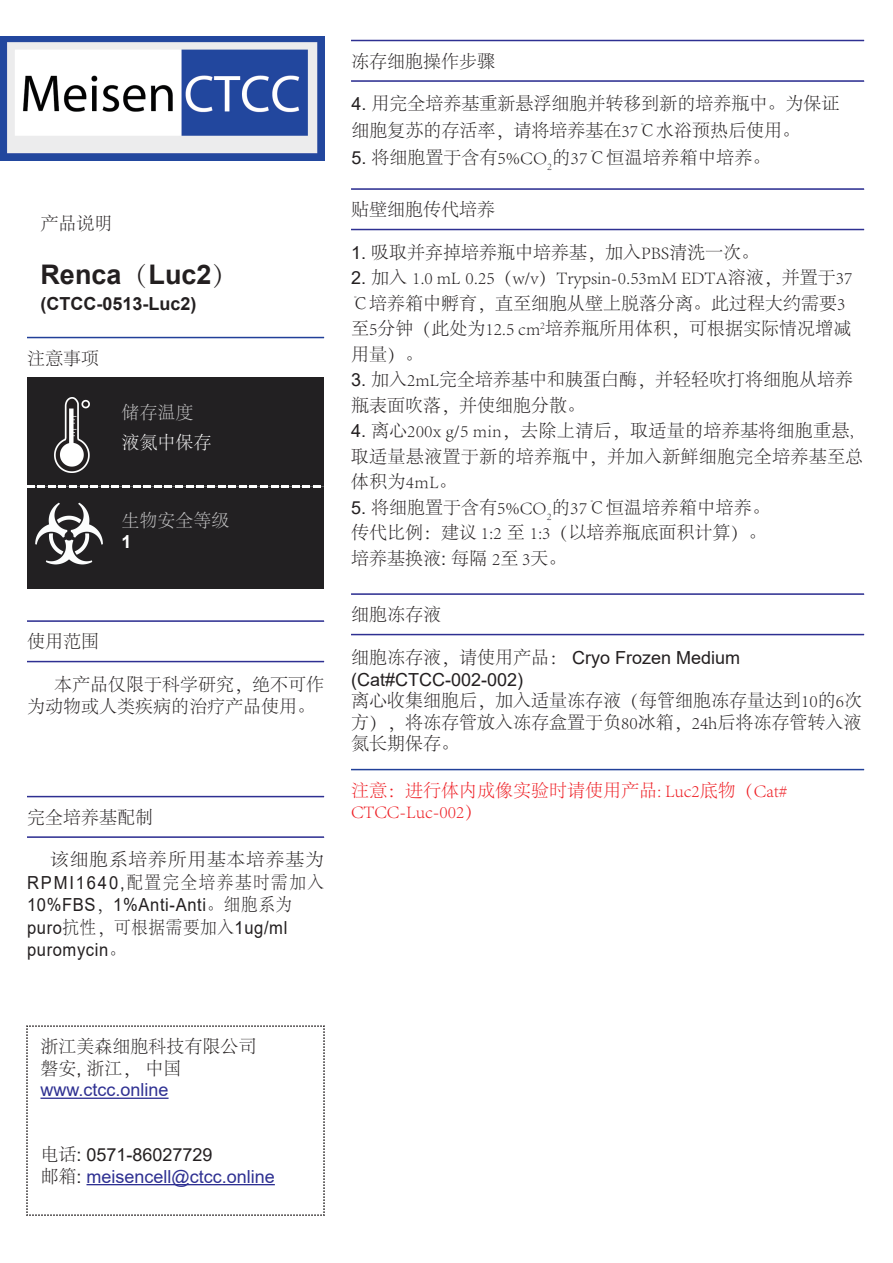
<style>
.page{position:relative;width:893px;height:1263px;background:#fff}
.page>*{position:absolute;margin:0;border:0;box-sizing:border-box;transform-origin:0 0}
.t1{font:700 27px "Arial";color:#231f20}
.t2{font:300 18px/25.5px "Adobe Song Std";color:#231f20}
.t3{font:18px/21.6px "Arial";color:#2e3092}
.t4{font:18px/22.5px "Arial";letter-spacing:.04em;color:#231f20;scale:.92 1}
.t5{font:18px/21.6px "Arial";color:#231f20}
.t6{font:300 18px/21.6px "Adobe Song Std";color:#ee1d23}
.t7{font:300 18px/22.5px "Adobe Song Std";letter-spacing:.04em;color:#231f20;text-align:right;scale:1.05 1}
.t8{font:700 18px "Arial";color:#231f20}
.t9{font:300 18px "Adobe Song Std";color:#c7c7c8}
.t10{font:300 18px "Adobe Song Std";color:#fff}
.t11{font:18px "Arial";letter-spacing:.04em;color:#231f20}
.t12{font:700 18px "Arial";color:#fff}
.s1{font-family:"Adobe Song Std";font-weight:300}
.s2{font-family:"Arial";font-weight:400}
.s3{font-family:"Adobe Song Std";font-weight:300;color:#231f20}
.s4{color:#231f20}
</style>
<div class="page">
<hr style="left:27px;top:337px;width:297px;height:1px;background:#214099">
<hr style="left:27px;top:620px;width:297px;height:2px;background:#2e3092">
<hr style="left:27px;top:661px;width:297px;height:1px;background:#2e3092">
<hr style="left:27px;top:796px;width:297px;height:1px;background:#2e3092">
<hr style="left:27px;top:836px;width:297px;height:2px;background:#2e3092">
<hr style="left:351px;top:593px;width:513px;height:2px;background:#2e3092">
<hr style="left:351px;top:634px;width:513px;height:1px;background:#2e3092">
<div style="left:28px;top:377px;width:296px;height:212px;background:#222022"></div>
<svg style="left:28px;top:485px;width:293px;height:2px"></svg>
<img style="left:54px;top:397px;width:36px;height:76px">
<img style="left:35px;top:502px;width:68px;height:63px">
<hr style="left:351px;top:188px;width:513px;height:2px;background:#2e3092">
<hr style="left:351px;top:229px;width:513px;height:1px;background:#2e3092">
<hr style="left:351px;top:40px;width:513px;height:1px;background:#2e3092">
<hr style="left:351px;top:80px;width:513px;height:2px;background:#2e3092">
<img style="left:0;top:37px;width:324px;height:123px">
<svg style="left:26px;top:1025px;width:299px;height:191px"></svg>
<hr style="left:351px;top:769px;width:513px;height:1px;background:#214099">
<p class="t2" style="left:40px;top:211px;width:73px">产品说明</p>
<h1 class="t1" style="left:40px;top:255px;width:200px">Renca<span class="s1">（</span>Luc2<span class="s1">）</span></h1>
<p class="t8" style="left:40px;top:291px;width:158px">(CTCC-0513-Luc2)</p>
<p class="t2" style="left:27px;top:346px;width:73px">注意事项</p>
<p class="t9" style="left:122px;top:402px;width:73px">储存温度</p>
<p class="t10" style="left:122px;top:432px;width:91px">液氮中保存</p>
<p class="t9" style="left:122px;top:510px;width:109px">生物安全等级</p>
<p class="t12" style="left:122px;top:529px;width:12px">1</p>
<p class="t2" style="left:27px;top:629px;width:73px">使用范围</p>
<p class="t2" style="left:27px;top:674px;width:298px;line-height:21.6px;text-indent:27px">本产品仅限于科学研究，绝不可作为动物或人类疾病的治疗产品使用。</p>
<p class="t2" style="left:27px;top:805px;width:127px">完全培养基配制</p>
<p class="t7" style="left:27px;top:849px;width:284px">该细胞系培养所用基本培养基为<br><span class="s2">RPMI1640,</span>配置完全培养基时需加入</p>
<p class="t4" style="left:27px;top:894px;width:290px">10%FBS<span class="s1">，</span>1%Anti-Anti<span class="s1">。细胞系为</span>puro<span class="s1">抗性，可根据需要加入</span>1ug/ml puromycin<span class="s1">。</span></p>
<p class="t2" style="left:351px;top:49px;width:145px">冻存细胞操作步骤</p>
<p class="t2" style="left:352px;top:91px;width:490px;line-height:27px"><span class="s2">4.</span> 用完全培养基重新悬浮细胞并转移到新的培养瓶中。为保证细胞复苏的存活率，请将培养基在37℃水浴预热后使用。</p>
<p class="t2" style="left:352px;top:145px;width:170px"><span class="s2">5.</span> 将细胞置于含有5%</p>
<p class="t2" style="left:521px;top:143px;width:252px;rotate:1deg">CO<sub>2</sub>的37℃恒温培养箱中培养。</p>
<p class="t2" style="left:351px;top:197px;width:145px">贴壁细胞传代培养</p>
<p class="t2" style="left:351px;top:240px;width:410px"><span class="s2">1.</span> 吸取并弃掉培养瓶中培养基，加入PBS清洗一次。</p>
<p class="t2" style="left:351px;top:266px;width:503px"><span class="s2">2.</span> 加入 1.0 mL 0.25（w/v）Trypsin-0.53mM EDTA溶液，并置于37 ℃培养箱中孵育，直至细胞从壁上脱落分离。此过程大约需要3至5分钟（此处为12.5 cm<sup>2</sup>培养瓶所用体积，可根据实际情况增减用量）。</p>
<p class="t2" style="left:351px;top:368px;width:504px"><span class="s2">3.</span> 加入2mL完全培养基中和胰蛋白酶，并轻轻吹打将细胞从培养瓶表面吹落，并使细胞分散。</p>
<p class="t11" style="left:351px;top:419px;width:58px">4. <span class="s1">离心</span></p>
<p class="t2" style="left:352px;top:415px;width:514px;text-indent:56px;rotate:1deg">200x g/5 min，去除上清后，取适量的培养基将细胞重悬,取适量悬液置于新的培养瓶中，并加入新鲜细胞完全培养基至总</p>
<p class="t2" style="left:351px;top:469px;width:107px;rotate:1deg">体积为4mL。</p>
<p class="t2" style="left:351px;top:495px;width:170px"><span class="s2">5.</span> 将细胞置于含有5%</p>
<p class="t2" style="left:520px;top:493px;width:252px;rotate:1deg">CO<sub>2</sub>的37℃恒温培养箱中培养。</p>
<p class="t2" style="left:351px;top:521px;width:417px">传代比例：建议 1:2 至 1:3（以培养瓶底面积计算）。培养基换液<span class="s2">:</span> 每隔 2至 3天。</p>
<p class="t2" style="left:351px;top:602px;width:91px">细胞冻存液</p>
<p class="t5" style="left:351px;top:647px;width:391px"><span class="s1">细胞冻存液，请使用产品：</span> Cryo Frozen Medium (Cat#CTCC-002-002)</p>
<p class="t2" style="left:351px;top:690px;width:512px;line-height:21.6px;text-align:justify">离心收集细胞后，加入适量冻存液（每管细胞冻存量达到10的6次方），将冻存管放入冻存盒置于负80冰箱，24h后将冻存管转入液氮长期保存。</p>
<p class="t6" style="left:351px;top:780px;width:438px">注意：进行体内成像实验时请使用产品: Luc2底物（Cat#<br>CTCC-Luc-002）</p>
<p class="t2" style="left:40px;top:1036px;width:217px;line-height:21.6px">浙江美森细胞科技有限公司磐安<span class="s2">,</span> 浙江，中国</p>
<p class="t3" style="left:40px;top:1079px;width:130px">www.ctcc.online</p>
<p class="t3" style="left:40px;top:1144px;width:236px"><span class="s3">电话</span><span class="s4">: 0571-86027729<br></span><span class="s3">邮箱</span><span class="s4">:</span> meisencell@ctcc.online</p>
</div>
